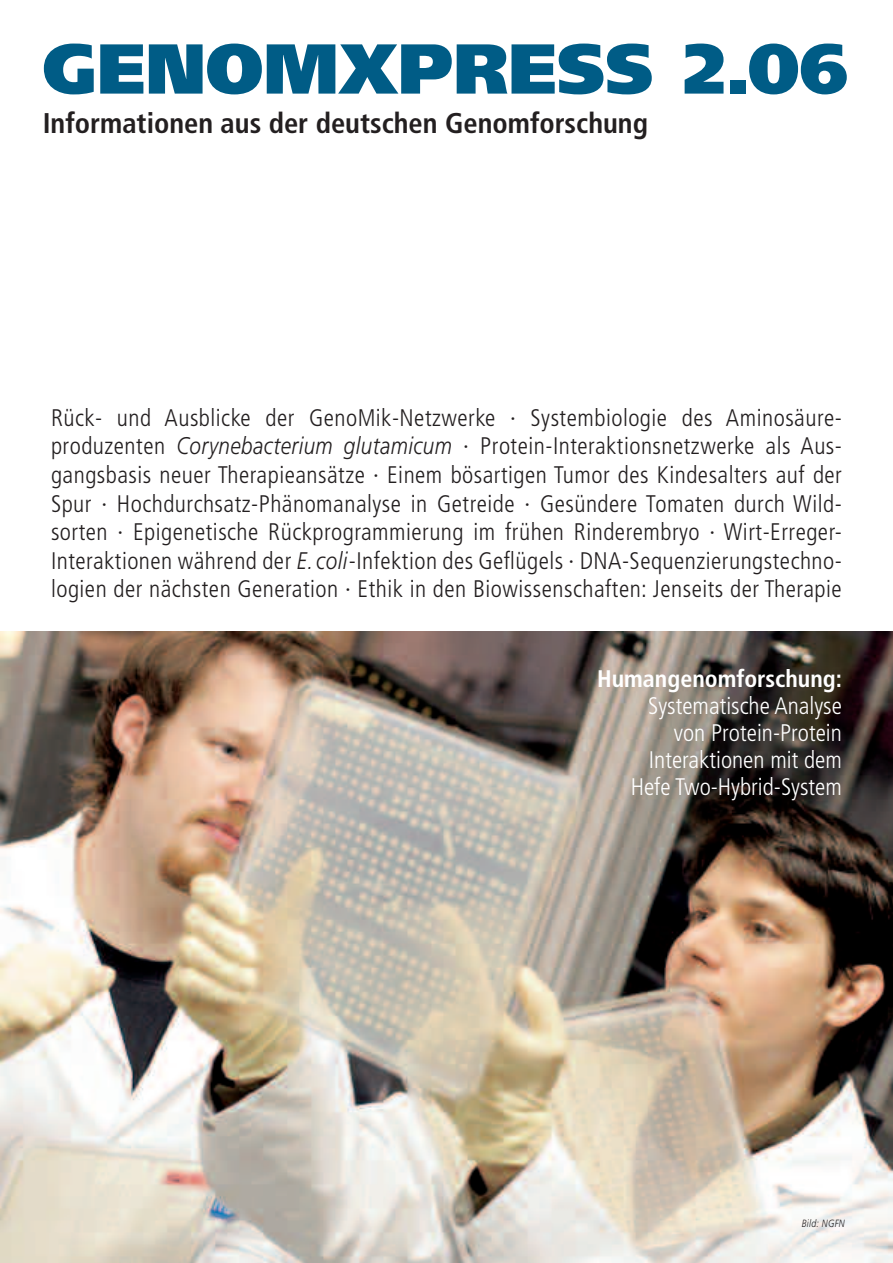
<style>
.page{position:relative;width:893px;height:1263px;background:#fff}
.page>*{position:absolute;margin:0;border:0;box-sizing:border-box;transform-origin:0 0}
.t1{font:900 70.5px "Frutiger LT";color:#005c86}
.t2{font:700 condensed 28.5px "Frutiger LT";color:#231f20}
.t3{font:300 condensed 24px/28.5px "Frutiger LT";letter-spacing:.02em;color:#231f20;text-align:justify}
.t4{font:300 condensed 24px/27px "Frutiger LT";color:#fff;text-align:right}
.t5{font:700 condensed 24px "Frutiger LT";color:#fff}
.t6{font:italic 300 10.5px "Frutiger LT";letter-spacing:.03em;color:#231f20;scale:.84 1}
.s1{font-style:italic;font-stretch:normal}
</style>
<div class="page">
<img style="left:0;top:631px;width:893px;height:632px">
<h1 class="t1" style="left:43px;top:41px;width:807px">GENOMXPRESS 2.06</h1>
<p class="t2" style="left:43px;top:112px;width:607px">Informationen aus der deutschen Genomforschung</p>
<p class="t3" style="left:51px;top:405px;width:792px">Rück- und Ausblicke der GenoMik-Netzwerke · Systembiologie des Aminosäure&shy;produzenten <span class="s1">Corynebacterium glutamicum</span> · Protein-Interaktionsnetzwerke als Aus&shy;gangsbasis neuer Therapieansätze · Einem bösartigen Tumor des Kindesalters auf der Spur · Hochdurchsatz-Phänomanalyse in Getreide · Gesündere Tomaten durch Wild&shy;sorten · Epigenetische Rückprogrammierung im frühen Rinderembryo · Wirt-Erreger-Interaktionen während der <span class="s1">E.coli</span>-Infektion des Geflügels · DNA-Sequenzierungstechno&shy;logien der nächsten Generation · Ethik in den Biowissenschaften: Jenseits der Therapie</p>
<p class="t5" style="left:597px;top:668px;width:246px">Humangenomforschung:</p>
<p class="t4" style="left:631px;top:694px;width:213px">Systematische Analyse von Protein-Protein<br>Interaktionen mit dem<br>Hefe Two-Hybrid-System</p>
<p class="t6" style="left:802px;top:1219px;width:53px">Bild: NGFN</p>
</div>
